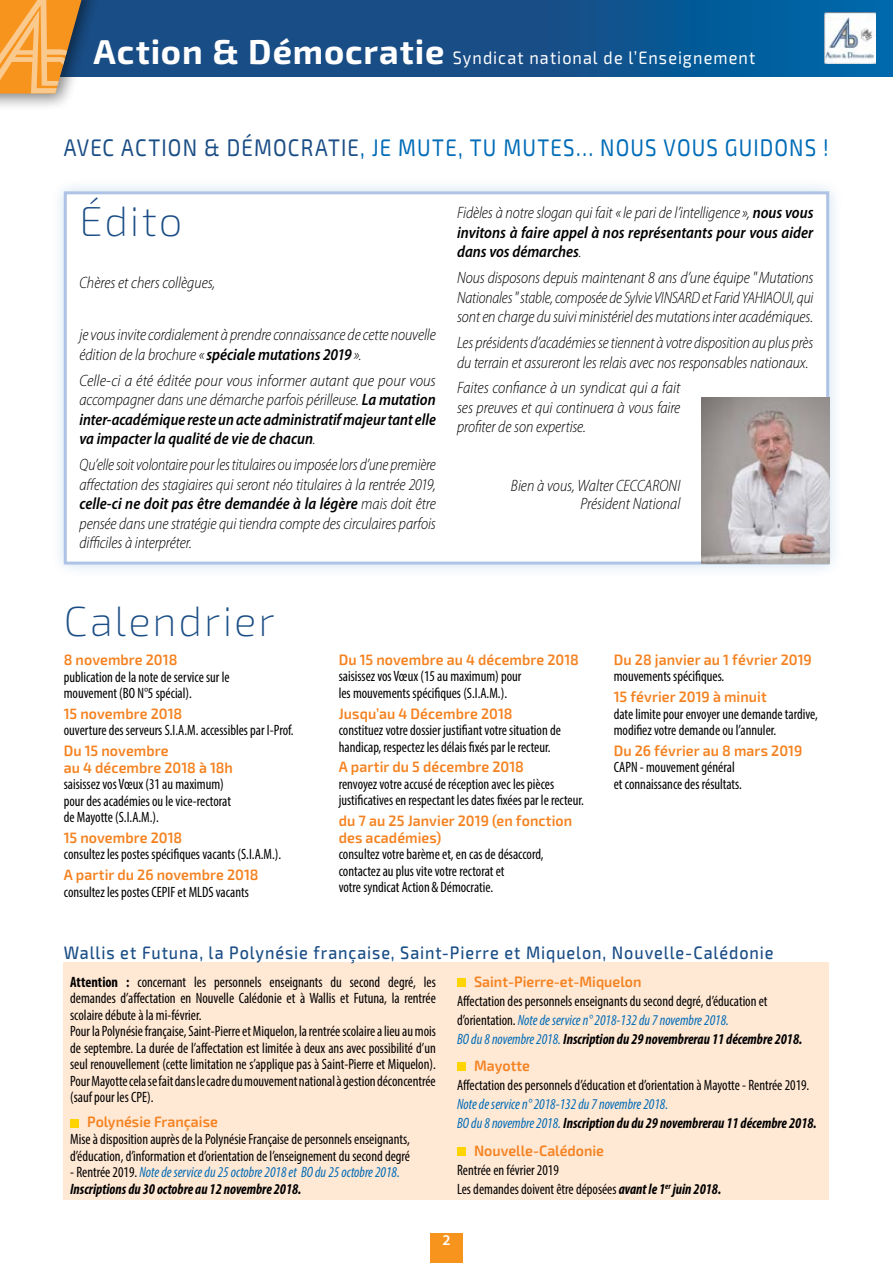
<style>
.page{position:relative;width:893px;height:1263px;background:#fff}
.page>*{position:absolute;margin:0;border:0;box-sizing:border-box;transform-origin:0 0}
.t1{font:200 42px "Exo 2";letter-spacing:.045em;color:#1a4d85}
.t2{font:24px "Exo 2";letter-spacing:.055em;color:#006cb7;scale:.85 1}
.t3{font:500 18px "Exo 2";letter-spacing:.055em;color:#1a4d85;scale:.9 1}
.t4{font:18px "Exo 2";letter-spacing:.065em;color:#fff;scale:.9 1}
.t5{font:italic 300 semi-condensed 16.5px/19.5px "Myriad Pro";letter-spacing:-.005em;color:#000;scale:.95 1}
.t6{font:italic 300 semi-condensed 16.5px/19.5px "Myriad Pro";letter-spacing:-.005em;color:#000;text-align:justify}
.t7{font:italic 300 semi-condensed 16.5px/19.5px "Myriad Pro";letter-spacing:-.005em;color:#000;text-align:justify;scale:.93 1}
.t8{font:italic 600 semi-condensed 16.5px/19.5px "Myriad Pro";color:#000;text-align:justify;scale:.95 1}
.t9{font:italic 300 semi-condensed 16.5px/19.5px "Myriad Pro";letter-spacing:-.005em;color:#000;scale:.94 1}
.t10{font:condensed 15px/16.5px "Myriad Pro";color:#000;scale:.95 1}
.t11{font:600 15px/16.5px "Exo 2";letter-spacing:.005em;color:#f58220;scale:.95 1}
.t12{font:italic condensed 15px/16.5px "Myriad Pro";color:#006cb7;scale:.95 1}
.t13{font:600 15px "Myriad Pro";color:#fff}
.s1{font-weight:700;font-size:34.5px}
.s2{color:#1a4d85}
.s3{font-weight:300}
.s4{font-weight:600}
.s5{font-weight:700}
.s6{font-style:normal;color:#000}
.s7{font-weight:700;color:#000}
.s8{font-style:italic;color:#006cb7}
.s9{font-weight:700;font-style:italic}
</style>
<div class="page">
<svg style="left:102px;top:0;width:790px;height:77px;background:#11528c"></svg>
<div style="left:430px;top:1233px;width:33px;height:30px;background:#f7941e"></div>
<img style="left:825px;top:13px;width:51px;height:51px">
<div style="left:0;top:0;width:102px;height:112px;background:#000;opacity:.5"></div>
<svg style="left:0;top:0;width:85px;height:94px;background:#d79b52"></svg>
<div style="left:49px;top:177px;width:794px;height:402px;background:#006cb7;opacity:.2"></div>
<div style="left:65px;top:193px;width:763px;height:370px;background:#fff"></div>
<div style="left:64px;top:191px;width:765px;height:373px;border:3px solid #aec3e5"></div>
<img style="left:702px;top:398px;width:127px;height:166px">
<div style="left:64px;top:963px;width:765px;height:237px;background:#ffe8d4"></div>
<div style="left:70px;top:1119px;width:9px;height:8px;background:#ffd400"></div>
<div style="left:457px;top:978px;width:9px;height:9px;background:#ffd400"></div>
<div style="left:457px;top:1062px;width:9px;height:9px;background:#ffd400"></div>
<div style="left:457px;top:1147px;width:9px;height:8px;background:#ffd400"></div>
<p class="t4" style="left:94px;top:47px;width:737px"><span class="s1">Action &amp; Démocratie</span> Syndicat national de l’Enseignement</p>
<h2 class="t2" style="left:64px;top:134px;width:901px"><span class="s2">AVEC ACTION &amp; DÉMOCRATIE</span>, JE MUTE, TU MUTES… NOUS VOUS GUIDONS !</h2>
<h1 class="t1" style="left:80px;top:197px;width:104px">Édito</h1>
<p class="t8" style="left:457px;top:203px;width:377px"><span class="s3">Fidèles à notre slogan qui fait «le pari de l’intelligence»,</span> nous vous invitons à faire appel à nos représentants pour vous aider dans vos démarches<span class="s3">.</span></p>
<p class="t5" style="left:457px;top:268px;width:377px;text-align:justify">Nous disposons depuis maintenant 8 ans d’une équipe "Mutations Nationales" stable, composée de Sylvie VINSARD et Farid YAHIAOUI, qui sont en charge du suivi ministériel des mutations inter académiques.</p>
<p class="t9" style="left:457px;top:333px;width:381px">Les présidents d’académies se tiennent à votre disposition au plus près du terrain et assureront les relais avec nos responsables nationaux.</p>
<p class="t6" style="left:457px;top:378px;width:225px">Faites confiance à un syndicat qui a fait ses preuves et qui continuera à vous faire profiter de son expertise.</p>
<p class="t5" style="left:80px;top:273px;width:145px">Chères et chers collègues,</p>
<p class="t5" style="left:80px;top:325px;width:377px">je vous invite cordialement à prendre connaissance de cette nouvelle édition de la brochure «<span class="s4">spéciale mutations 2019</span> ».</p>
<p class="t6" style="left:80px;top:370px;width:358px">Celle-ci a été éditée pour vous informer autant que pour vous accompagner dans une démarche parfois périlleuse. <span class="s4">La mutation inter-académique reste un acte administratif majeur tant elle va impacter la qualité de vie de chacun</span>.</p>
<p class="t7" style="left:80px;top:455px;width:385px">Qu’elle soit volontaire pour les titulaires ou imposée lors d’une première affectation des stagiaires qui seront néo titulaires à la rentrée 2019, <span class="s4">celle-ci ne doit pas être demandée à la légère</span> mais doit être pensée dans une stratégie qui tiendra compte des circulaires parfois difficiles à interpréter.</p>
<p class="t5" style="left:511px;top:477px;width:180px;line-height:18px;text-align:right">Bien à vous, Walter CECCARONI<br>Président National</p>
<h1 class="t1" style="left:64px;top:597px;width:212px">Calendrier</h1>
<p class="t11" style="left:64px;top:652px;width:121px">8 novembre 2018</p>
<p class="t10" style="left:64px;top:668px;width:176px">publication de la note de service sur le mouvement (BO N°5 spécial).</p>
<p class="t11" style="left:64px;top:705px;width:126px">15 novembre 2018</p>
<p class="t10" style="left:64px;top:722px;width:243px">ouverture des serveurs S.I.A.M. accessibles par I-Prof.</p>
<p class="t11" style="left:64px;top:743px;width:180px">Du 15 novembre<br>au 4 décembre 2018 à 18h</p>
<p class="t10" style="left:64px;top:776px;width:177px">saisissez vos Vœux (31 au maximum) pour des académies ou le vice-rectorat de Mayotte (S.I.A.M.).</p>
<p class="t11" style="left:64px;top:829px;width:126px">15 novembre 2018</p>
<p class="t10" style="left:64px;top:846px;width:230px">consultez les postes spécifiques vacants (S.I.A.M.).</p>
<p class="t11" style="left:64px;top:867px;width:206px">A partir du 26 novembre 2018</p>
<p class="t10" style="left:64px;top:883px;width:196px">consultez les postes CEPIF et MLDS vacants</p>
<p class="t11" style="left:339px;top:652px;width:254px">Du 15 novembre au 4 décembre 2018</p>
<p class="t10" style="left:339px;top:668px;width:194px">saisissez vos Vœux (15 au maximum) pour les mouvements spécifiques (S.I.A.M.).</p>
<p class="t11" style="left:339px;top:705px;width:184px">Jusqu’au 4 Décembre 2018</p>
<p class="t10" style="left:339px;top:722px;width:235px">constituez votre dossier justifiant votre situation de handicap, respectez les délais fixés par le recteur.</p>
<p class="t11" style="left:339px;top:759px;width:196px">A partir du 5 décembre 2018</p>
<p class="t10" style="left:339px;top:775px;width:260px">renvoyez votre accusé de réception avec les pièces justificatives en respectant les dates fixées par le recteur.</p>
<p class="t11" style="left:339px;top:813px;width:247px">du 7 au 25 Janvier 2019 (en fonction des académies)</p>
<p class="t10" style="left:339px;top:846px;width:217px">consultez votre barème et, en cas de désaccord, contactez au plus vite votre rectorat et<br>votre syndicat Action &amp; Démocratie.</p>
<p class="t11" style="left:614px;top:652px;width:210px">Du 28 janvier au 1 février 2019</p>
<p class="t10" style="left:614px;top:668px;width:118px">mouvements spécifiques.</p>
<p class="t11" style="left:614px;top:689px;width:162px">15 février 2019 à minuit</p>
<p class="t10" style="left:614px;top:705px;width:216px">date limite pour envoyer une demande tardive, modifiez votre demande ou l’annuler.</p>
<p class="t11" style="left:614px;top:743px;width:200px">Du 26 février au 8 mars 2019</p>
<p class="t10" style="left:614px;top:759px;width:136px">CAPN - mouvement général et connaissance des résultats.</p>
<p class="t3" style="left:64px;top:942px;width:790px">Wallis et Futuna, la Polynésie française, Saint-Pierre et Miquelon, Nouvelle-Calédonie</p>
<p class="t10" style="left:70px;top:973px;width:386px"><span class="s5">Attention :</span> concernant les personnels enseignants du second degré, les demandes d’affectation en Nouvelle Calédonie et à Wallis et Futuna, la rentrée scolaire débute à la mi-février.<br>Pour la Polynésie française, Saint-Pierre et Miquelon, la rentrée scolaire a lieu au mois de septembre. La durée de l’affectation est limitée à deux ans avec possibilité d’un seul renouvellement (cette limitation ne s’applique pas à Saint-Pierre et Miquelon).<br>Pour Mayotte cela se fait dans le cadre du mouvement national à gestion déconcentrée (sauf pour les CPE).</p>
<p class="t11" style="left:87px;top:1114px;width:139px">Polynésie Française</p>
<p class="t10" style="left:70px;top:1130px;width:359px">Mise à disposition auprès de la Polynésie Française de personnels enseignants, d’éducation, d’information et d’orientation de l’enseignement du second degré</p>
<p class="t12" style="left:70px;top:1164px;width:349px"><span class="s6">- Rentrée 2019.</span> Note de service du 25 octobre 2018 et BO du 25 octobre 2018.<br><span class="s7">Inscriptions du 30 octobre au 12 novembre 2018.</span></p>
<p class="t11" style="left:474px;top:973px;width:178px">Saint-Pierre-et-Miquelon</p>
<p class="t10" style="left:457px;top:991px;width:365px;line-height:19px">Affectation des personnels enseignants du second degré, d’éducation et d’orientation. <span class="s8">Note de service n° 2018-132 du 7 novembre 2018.<br>BO du 8 novembre 2018.</span> <span class="s9">Inscription du 29 novembrerau 11 décembre 2018.</span></p>
<p class="t11" style="left:474px;top:1058px;width:60px">Mayotte</p>
<p class="t10" style="left:457px;top:1077px;width:372px">Affectation des personnels d’éducation et d’orientation à Mayotte - Rentrée 2019.</p>
<p class="t12" style="left:457px;top:1094px;width:380px;line-height:19px">Note de service n° 2018-132 du 7 novembre 2018.<br>BO du 8 novembre 2018. <span class="s7">Inscription du du 29 novembrerau 11 décembre 2018.</span></p>
<p class="t11" style="left:474px;top:1142px;width:138px">Nouvelle-Calédonie</p>
<p class="t10" style="left:457px;top:1160px;width:280px;line-height:19px">Rentrée en février 2019<br>Les demandes doivent être déposées <span class="s9">avant le 1</span><sup>er</sup> <span class="s9">juin 2018.</span></p>
<p class="t13" style="left:442px;top:1231px;width:10px">2</p>
</div>
